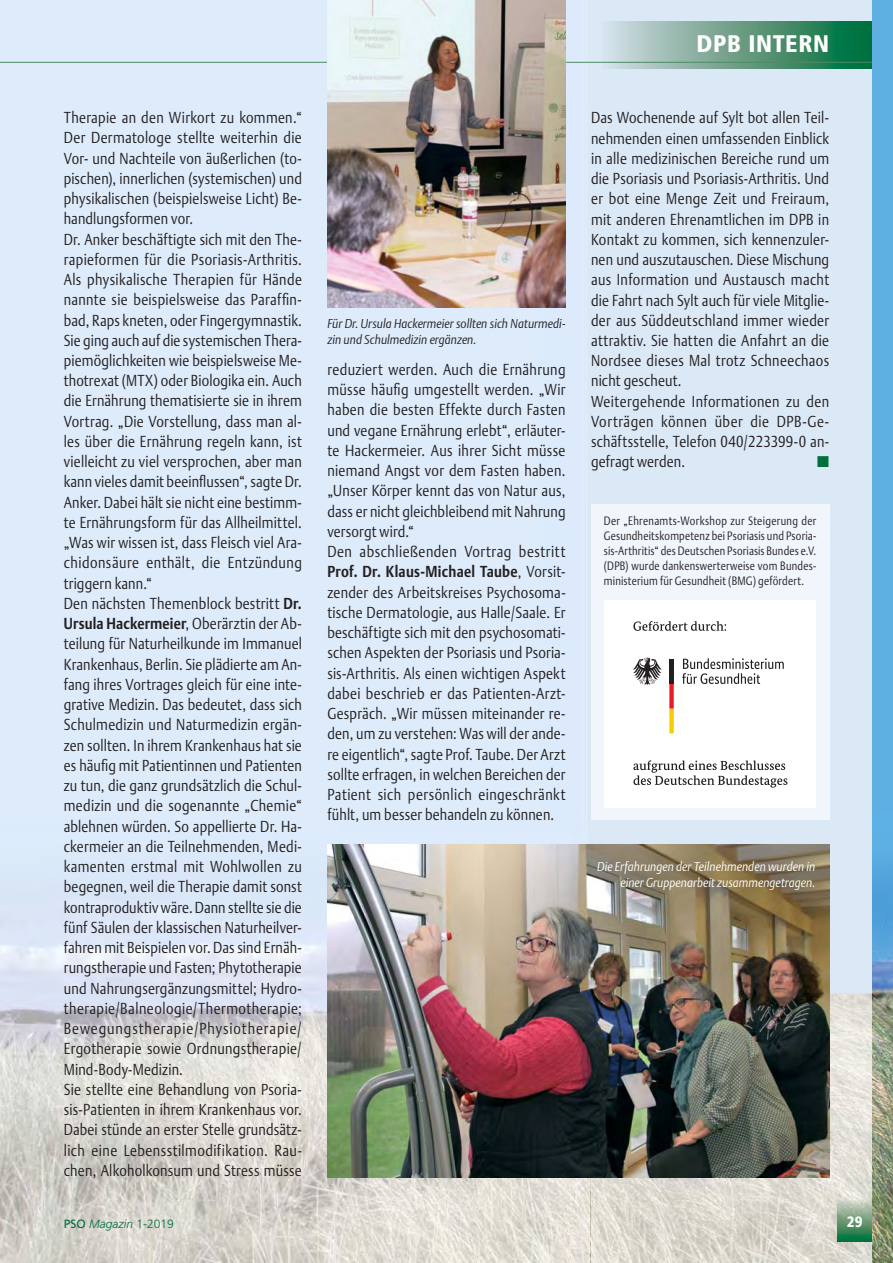
<style>
.page{position:relative;width:893px;height:1263px;background:#fff}
.page>*{position:absolute;margin:0;border:0;box-sizing:border-box;transform-origin:0 0}
.t1{font:900 condensed 24px "Frutiger";letter-spacing:.025em;color:#fff}
.t2{font:15.75px/20.2px "DTL Argo T Light";letter-spacing:.015em;color:#231f20;scale:.85 1}
.t3{font:700 15.75px "DTL Argo T";letter-spacing:.02em;color:#231f20;scale:.85 1}
.t4{font:15.75px "Zapf Dingbats ITC";color:#006f3d}
.t5{font:900 condensed 15px "Frutiger";color:#fff}
.t6{font:italic 12.75px/16.5px "DTL Argo T Light";letter-spacing:.005em;color:#fff;text-align:right;scale:.9 1}
.t7{font:italic 12.75px/16.5px "DTL Argo T Light";letter-spacing:.005em;color:#231f20;scale:.9 1}
.t8{font:12px/15px "DTL Argo T Light";letter-spacing:.02em;color:#231f20;text-align:justify;scale:.83 1}
.t9{font:italic 300 12px "Frutiger";color:#006f3d}
.s1{font-family:"DTL Argo T";font-weight:700}
.s2{font-family:"DTL Argo T Light";font-weight:400}
.s3{font-weight:400;font-style:normal}
.s4{font-style:normal}
</style>
<div class="page">
<img style="left:0;top:0;width:892px;height:1263px">
<img style="left:591px;top:993px;width:280px;height:270px">
<div style="left:587px;top:0;width:284px;height:993px;background:#dbe8f6"></div>
<img style="left:837px;top:1199px;width:34px;height:42px">
<svg style="left:599px;top:22px;width:272px;height:46px;background:#6ba28b"></svg>
<hr style="left:0;top:62px;width:871px;height:1px;background:#4c8b64">
<div style="left:591px;top:504px;width:238px;height:316px;background:#f1f6fc"></div>
<img style="left:327px;top:0;width:238px;height:307px">
<img style="left:327px;top:844px;width:502px;height:334px">
<div style="left:604px;top:600px;width:211px;height:207px;background:#fff"></div>
<svg style="left:633px;top:621px;width:93px;height:10px"></svg>
<svg style="left:633px;top:760px;width:154px;height:28px"></svg>
<svg style="left:669px;top:684px;width:4px;height:49px"></svg>
<svg style="left:633px;top:658px;width:28px;height:27px"></svg>
<hr style="left:669px;top:659px;width:4px;height:25px;background:#231f20">
<svg style="left:682px;top:658px;width:101px;height:26px"></svg>
<p class="t2" style="left:64px;top:108px;width:282px">Therapie an den Wirkort zu kommen.“ Der Dermatologe stellte weiterhin die Vor- und Nachteile von äußerlichen (to&shy;pischen), innerlichen (systemischen) und physikalischen (beispielsweise Licht) Be&shy;handlungsformen vor.<br>Dr. Anker beschäftigte sich mit den The&shy;rapieformen für die Psoriasis-Arthritis.<br>Als physikalische Therapien für Hände nannte sie beispielsweise das Paraffin&shy;bad, Raps kneten, oder Fingergymnastik.<br>Sie ging auch auf die systemischen Thera&shy;piemöglichkeiten wie beispielsweise Me&shy;thotrexat (MTX) oder Biologika ein. Auch die Ernährung thematisierte sie in ihrem Vortrag. „Die Vorstellung, dass man al&shy;les über die Ernährung regeln kann, ist vielleicht zu viel versprochen, aber man kann vieles damit beeinflussen“, sagte Dr.<br>Anker. Dabei hält sie nicht eine bestimm&shy;te Ernährungsform für das Allheilmittel. „Was wir wissen ist, dass Fleisch viel Ara&shy;chidonsäure enthält, die Entzündung triggern kann.“<br>Den nächsten Themenblock bestritt <span class="s1">Dr.</span></p>
<p class="t3" style="left:64px;top:616px;width:281px">Ursula Hackermeier<span class="s2">, Oberärztin der Ab-</span></p>
<p class="t2" style="left:64px;top:635px;width:282px">teilung für Naturheilkunde im Immanuel Krankenhaus, Berlin. Sie plädierte am An&shy;fang ihres Vortrages gleich für eine inte&shy;grative Medizin. Das bedeutet, dass sich Schulmedizin und Naturmedizin ergän&shy;zen sollten. In ihrem Krankenhaus hat sie es häufig mit Patientinnen und Patienten zu tun, die ganz grundsätzlich die Schul&shy;medizin und die sogenannte „Chemie“ ablehnen würden. So appellierte Dr. Ha&shy;ckermeier an die Teilnehmenden, Medi&shy;kamenten erstmal mit Wohlwollen zu begegnen, weil die Therapie damit sonst kontraproduktiv wäre. Dann stellte sie die fünf Säulen der klassischen Naturheilver&shy;fahren mit Beispielen vor. Das sind Ernäh&shy;rungstherapie und Fasten; Phytotherapie und Nahrungsergänzungsmittel; Hydro&shy;therapie/Balneologie/Thermotherapie; Bewegungstherapie/Physiotherapie/ Ergotherapie sowie Ordnungstherapie/ Mind-Body-Medizin.<br>Sie stellte eine Behandlung von Psoria&shy;sis-Patienten in ihrem Krankenhaus vor.<br>Dabei stünde an erster Stelle grundsätz&shy;lich eine Lebensstilmodifikation. Rau&shy;chen, Alkoholkonsum und Stress müsse</p>
<p class="t7" style="left:327px;top:316px;width:266px">Für Dr. Ursula Hackermeier sollten sich Naturmedi&shy;zin und Schulmedizin ergänzen.</p>
<p class="t2" style="left:327px;top:360px;width:282px">reduziert werden. Auch die Ernährung müsse häufig umgestellt werden. „Wir haben die besten Effekte durch Fasten und vegane Ernährung erlebt“, erläuter&shy;te Hackermeier. Aus ihrer Sicht müsse niemand Angst vor dem Fasten haben. „Unser Körper kennt das von Natur aus, dass er nicht gleichbleibend mit Nahrung versorgt wird.“<br>Den abschließenden Vortrag bestritt</p>
<p class="t3" style="left:327px;top:564px;width:281px">Prof. Dr. Klaus-Michael Taube<span class="s2">, Vorsit-</span></p>
<p class="t2" style="left:327px;top:583px;width:282px;text-align:justify">zender des Arbeitskreises Psychosoma&shy;tische Dermatologie, aus Halle/Saale. Er beschäftigte sich mit den psychosomati&shy;schen Aspekten der Psoriasis und Psoria&shy;sis-Arthritis. Als einen wichtigen Aspekt dabei beschrieb er das Patienten-Arzt-Gespräch. „Wir müssen miteinander re&shy;den, um zu verstehen: Was will der ande&shy;re eigentlich“, sagte Prof. Taube. Der Arzt sollte erfragen, in welchen Bereichen der Patient sich persönlich eingeschränkt fühlt, um besser behandeln zu können.</p>
<h1 class="t1" style="left:696px;top:34px;width:134px">DPB INTERN</h1>
<p class="t2" style="left:591px;top:108px;width:282px">Das Wochenende auf Sylt bot allen Teil&shy;nehmenden einen umfassenden Einblick in alle medizinischen Bereiche rund um die Psoriasis und Psoriasis-Arthritis. Und er bot eine Menge Zeit und Freiraum, mit anderen Ehrenamtlichen im DPB in Kontakt zu kommen, sich kennenzuler&shy;nen und auszutauschen. Diese Mischung aus Information und Austausch macht die Fahrt nach Sylt auch für viele Mitglie&shy;der aus Süddeutschland immer wieder attraktiv. Sie hatten die Anfahrt an die Nordsee dieses Mal trotz Schneechaos nicht gescheut.<br>Weitergehende Informationen zu den Vorträgen können über die DPB-Ge&shy;schäftsstelle, Telefon 040/223399-0 an&shy;gefragt werden.</p>
<p class="t4" style="left:817px;top:454px;width:13px">■</p>
<p class="t8" style="left:604px;top:514px;width:258px">Der „Ehrenamts-Workshop zur Steigerung der Gesundheitskompetenz bei Psoriasis und Psoria&shy;sis-Arthritis“ des Deutschen Psoriasis Bundes e.V. (DPB) wurde dankenswerterweise vom Bundes&shy;ministerium für Gesundheit (BMG) gefördert.</p>
<p class="t6" style="left:597px;top:859px;width:244px">Die Erfahrungen der Teilnehmenden wurden in einer Gruppenarbeit zusammengetragen.</p>
<p class="t9" style="left:64px;top:1219px;width:111px"><span class="s3">PSO</span> Magazin <span class="s4">1-2019</span></p>
<p class="t5" style="left:846px;top:1216px;width:17px">29</p>
</div>
